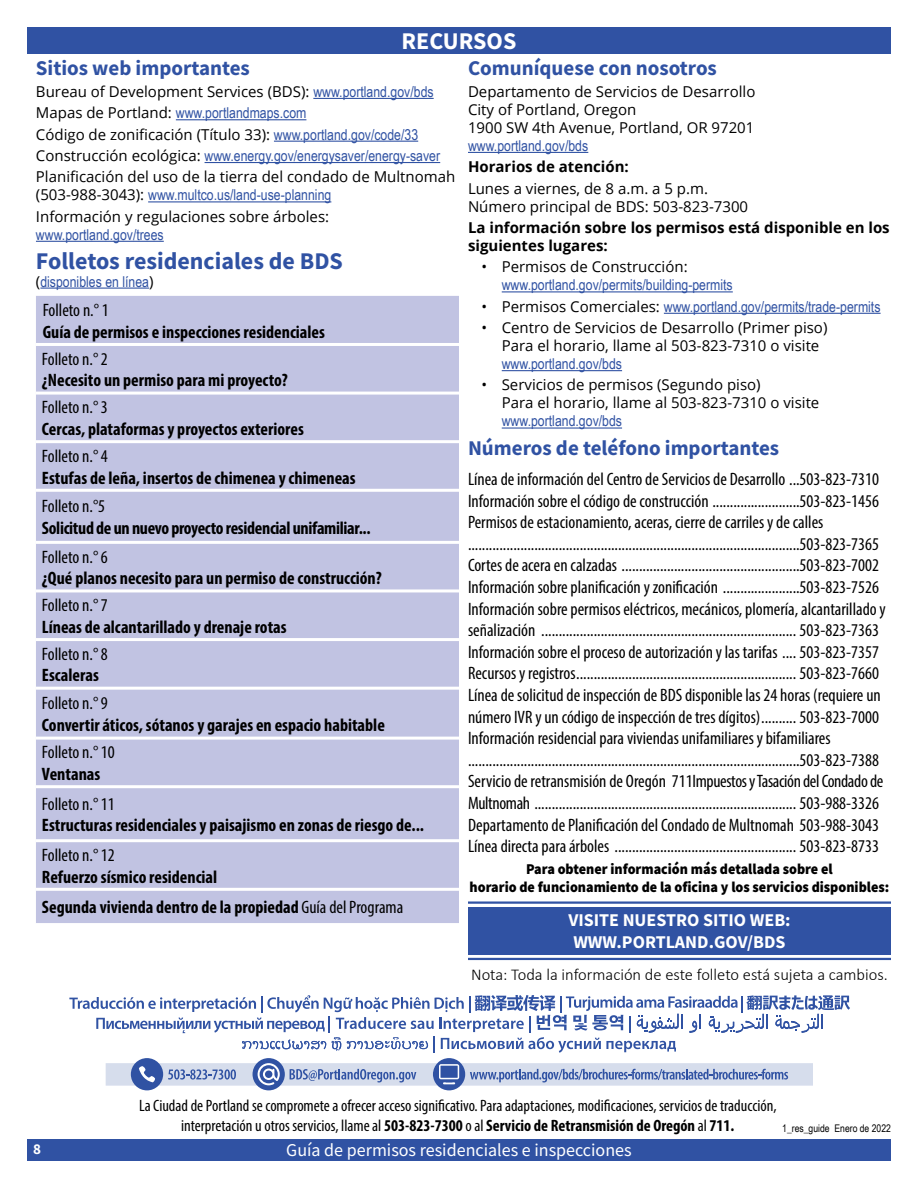
<style>
.page{position:relative;width:918px;height:1188px;background:#fff}
.page>*{position:absolute;margin:0;border:0;box-sizing:border-box;transform-origin:0 0}
.t1{font:700 24px "Source Sans Pro";color:#3052a3}
.t2{font:700 24px "Source Sans Pro";color:#fff}
.t3{font:700 21px "Source Sans Pro";color:#3052a3}
.t4{font:condensed 18px/21.6px "Myriad Pro";color:#000}
.t5{font:700 condensed 18px/30.3px "Myriad Pro";color:#000}
.t6{font:700 condensed 18px "Myriad Pro";letter-spacing:-.02em;color:#000}
.t7{font:700 18px/21.6px "Source Sans Pro";color:#fff}
.t8{font:18px "Source Sans Pro";color:#fff}
.t9{font:condensed 16.5px/19.8px "Myriad Pro";color:#000;text-align:center}
.t10{font:300 16.5px "Calibri";color:#000}
.t11{font:15px/18px "Open Sans";color:#000}
.t12{font:15px "Arial Narrow";color:#3052a3}
.t13{font:900 15px/18px "Source Sans Pro";color:#000;text-align:center;scale:.94 1}
.t14{font:700 15px/18px "Open Sans";color:#000}
.t15{font:700 15px "Source Sans Pro";color:#fff}
.t16{font:10.5px "Arial Narrow";color:#000}
.s1{font-family:"Arial Narrow";color:#3052a3}
.s2{font-family:"Open Sans";color:#000}
.s3{font-weight:400}
.s4{font-weight:700}
</style>
<div class="page">
<div style="left:27px;top:1139px;width:864px;height:22px;background:#3052a3"></div>
<div style="left:27px;top:27px;width:864px;height:27px;background:#3052a3"></div>
<div style="left:468px;top:907px;width:423px;height:47px;background:#3052a3"></div>
<hr style="left:468px;top:901px;width:423px;height:3px;background:#3052a3">
<hr style="left:468px;top:958px;width:423px;height:2px;background:#3052a3">
<svg style="left:69px;top:995px;width:781px;height:58px"></svg>
<div style="left:131px;top:1058px;width:32px;height:32px;background:#3052a3;border-radius:50%"></div>
<div style="left:253px;top:1058px;width:32px;height:32px;background:#3052a3;border-radius:50%"></div>
<div style="left:433px;top:1058px;width:32px;height:32px;background:#3052a3;border-radius:50%"></div>
<svg style="left:106px;top:1063px;width:706px;height:23px;background:#b0bddb"></svg>
<hr style="left:313px;top:98px;width:121px;height:1px;background:#3052a3">
<hr style="left:176px;top:119px;width:130px;height:1px;background:#3052a3">
<hr style="left:274px;top:141px;width:144px;height:1px;background:#3052a3">
<hr style="left:205px;top:162px;width:235px;height:1px;background:#3052a3">
<hr style="left:148px;top:201px;width:183px;height:1px;background:#3052a3">
<hr style="left:36px;top:241px;width:128px;height:1px;background:#3052a3">
<hr style="left:40px;top:288px;width:109px;height:1px;background:#3052a3">
<div style="left:36px;top:296px;width:423px;height:627px;background:#c1c3e2"></div>
<hr style="left:36px;top:343px;width:423px;height:3px;background:#fff">
<hr style="left:36px;top:392px;width:423px;height:3px;background:#fff">
<hr style="left:36px;top:440px;width:423px;height:3px;background:#fff">
<hr style="left:36px;top:489px;width:423px;height:3px;background:#fff">
<hr style="left:36px;top:541px;width:423px;height:3px;background:#fff">
<hr style="left:36px;top:589px;width:423px;height:3px;background:#fff">
<hr style="left:36px;top:638px;width:423px;height:3px;background:#fff">
<hr style="left:36px;top:687px;width:423px;height:3px;background:#fff">
<hr style="left:36px;top:737px;width:423px;height:3px;background:#fff">
<hr style="left:36px;top:785px;width:423px;height:3px;background:#fff">
<hr style="left:36px;top:839px;width:423px;height:3px;background:#fff">
<hr style="left:36px;top:888px;width:423px;height:3px;background:#fff">
<hr style="left:468px;top:152px;width:120px;height:1px;background:#3052a3">
<hr style="left:502px;top:291px;width:231px;height:1px;background:#3052a3">
<hr style="left:664px;top:313px;width:217px;height:1px;background:#3052a3">
<hr style="left:502px;top:370px;width:120px;height:1px;background:#3052a3">
<hr style="left:502px;top:427px;width:120px;height:2px;background:#3052a3">
<h1 class="t2" style="left:402px;top:24px;width:116px">RECURSOS</h1>
<p class="t3" style="left:36px;top:54px;width:215px">Sitios web importantes</p>
<p class="t11" style="left:36px;top:82px;width:399px">Bureau of Development Services (BDS): <span class="s1">www.portland.gov/bds</span></p>
<p class="t12" style="left:36px;top:102px;width:272px"><span class="s2">Mapas de Portland:</span> www.portlandmaps.com</p>
<p class="t11" style="left:36px;top:125px;width:384px">Código de zonificación (Título 33): <span class="s1">www.portland.gov/code/33</span></p>
<p class="t12" style="left:36px;top:145px;width:406px"><span class="s2">Construcción ecológica:</span> www.energy.gov/energysaver/energy-saver</p>
<p class="t11" style="left:36px;top:167px;width:421px">Planificación del uso de la tierra del condado de Multnomah</p>
<p class="t12" style="left:36px;top:184px;width:297px"><span class="s2">(503-988-3043):</span> www.multco.us/land-use-planning</p>
<p class="t11" style="left:36px;top:207px;width:295px">Información y regulaciones sobre árboles:</p>
<p class="t12" style="left:36px;top:223px;width:129px">www.portland.gov/trees</p>
<h1 class="t1" style="left:36px;top:244px;width:308px">Folletos residenciales de BDS</h1>
<p class="t12" style="left:36px;top:270px;width:119px"><span class="s2">(</span>disponibles en línea<span class="s2">)</span></p>
<p class="t4" style="left:43px;top:299px;width:67px">Folleto n.° 1</p>
<p class="t5" style="left:43px;top:316px;width:284px">Guía de permisos e inspecciones residenciales</p>
<p class="t4" style="left:42px;top:348px;width:67px">Folleto n.° 2</p>
<p class="t5" style="left:42px;top:365px;width:248px">¿Necesito un permiso para mi proyecto?</p>
<p class="t4" style="left:42px;top:396px;width:67px">Folleto n.° 3</p>
<p class="t5" style="left:42px;top:413px;width:263px">Cercas, plataformas y proyectos exteriores</p>
<p class="t4" style="left:42px;top:445px;width:67px">Folleto n.° 4</p>
<p class="t5" style="left:42px;top:462px;width:315px">Estufas de leña, insertos de chimenea y chimeneas</p>
<p class="t4" style="left:42px;top:495px;width:65px">Folleto n.°5</p>
<p class="t6" style="left:42px;top:517px;width:330px">Solicitud de un nuevo proyecto residencial unifamiliar...</p>
<p class="t4" style="left:42px;top:546px;width:67px">Folleto n.° 6</p>
<p class="t5" style="left:42px;top:563px;width:341px">¿Qué planos necesito para un permiso de construcción?</p>
<p class="t4" style="left:42px;top:594px;width:67px">Folleto n.° 7</p>
<p class="t5" style="left:42px;top:611px;width:246px">Líneas de alcantarillado y drenaje rotas</p>
<p class="t4" style="left:42px;top:643px;width:67px">Folleto n.° 8</p>
<p class="t5" style="left:42px;top:660px;width:58px">Escaleras</p>
<p class="t4" style="left:42px;top:692px;width:67px">Folleto n.° 9</p>
<p class="t5" style="left:42px;top:709px;width:344px">Convertir áticos, sótanos y garajes en espacio habitable</p>
<p class="t4" style="left:42px;top:741px;width:74px">Folleto n.° 10</p>
<p class="t5" style="left:42px;top:758px;width:60px">Ventanas</p>
<p class="t4" style="left:42px;top:793px;width:74px">Folleto n.° 11</p>
<p class="t5" style="left:42px;top:810px;width:384px">Estructuras residenciales y paisajismo en zonas de riesgo de...</p>
<p class="t4" style="left:42px;top:844px;width:74px">Folleto n.° 12</p>
<p class="t5" style="left:42px;top:861px;width:363px">Refuerzo sísmico residencial<br>Segunda vivienda dentro de la propiedad <span class="s3">Guía del Programa</span></p>
<p class="t3" style="left:468px;top:54px;width:250px">Comuníquese con nosotros</p>
<p class="t11" style="left:468px;top:82px;width:289px">Departamento de Servicios de Desarrollo<br>City of Portland, Oregon<br>1900 SW 4th Avenue, Portland, OR 97201</p>
<p class="t12" style="left:468px;top:135px;width:122px">www.portland.gov/bds</p>
<p class="t14" style="left:468px;top:157px;width:162px">Horarios de atención:</p>
<p class="t11" style="left:468px;top:179px;width:282px">Lunes a viernes, de 8 a.m. a 5 p.m.<br>Número principal de BDS: 503-823-7300</p>
<p class="t14" style="left:468px;top:218px;width:423px">La información sobre los permisos está disponible en los siguientes lugares:</p>
<p class="t11" style="left:482px;top:257px;width:208px">• Permisos de Construcción:</p>
<p class="t12" style="left:502px;top:274px;width:233px">www.portland.gov/permits/building-permits</p>
<p class="t12" style="left:482px;top:295px;width:401px"><span class="s2">• Permisos Comerciales:</span> www.portland.gov/permits/trade-permits</p>
<p class="t11" style="left:502px;top:318px;width:327px;text-indent:-20px">• Centro de Servicios de Desarrollo (Primer piso)<br>Para el horario, llame al 503-823-7310 o visite</p>
<p class="t12" style="left:502px;top:353px;width:122px">www.portland.gov/bds</p>
<p class="t11" style="left:502px;top:376px;width:319px;text-indent:-20px">• Servicios de permisos (Segundo piso)<br>Para el horario, llame al 503-823-7310 o visite</p>
<p class="t12" style="left:502px;top:410px;width:122px">www.portland.gov/bds</p>
<p class="t3" style="left:468px;top:434px;width:313px">Números de teléfono importantes</p>
<p class="t4" style="left:468px;top:468px;width:419px">Línea de información del Centro de Servicios de Desarrollo ...503-823-7310<br>Información sobre el código de construcción .........................503-823-1456<br>Permisos de estacionamiento, aceras, cierre de carriles y de calles ...............................................................................................503-823-7365<br>Cortes de acera en calzadas ...................................................503-823-7002<br>Información sobre planificación y zonificación ......................503-823-7526<br>Información sobre permisos eléctricos, mecánicos, plomería, alcantarillado y señalización ......................................................................... 503-823-7363<br>Información sobre el proceso de autorización y las tarifas .... 503-823-7357<br>Recursos y registros............................................................... 503-823-7660<br>Línea de solicitud de inspección de BDS disponible las 24 horas (requiere un número IVR y un código de inspección de tres dígitos).......... 503-823-7000<br>Información residencial para viviendas unifamiliares y bifamiliares ...............................................................................................503-823-7388<br>Servicio de retransmisión de Oregón 711Impuestos y Tasación del Condado de Multnomah ........................................................................... 503-988-3326<br>Departamento de Planificación del Condado de Multnomah 503-988-3043<br>Línea directa para árboles .................................................... 503-823-8733</p>
<p class="t13" style="left:470px;top:860px;width:448px">Para obtener información más detallada sobre el<br>horario de funcionamiento de la oficina y los servicios disponibles:</p>
<p class="t7" style="left:568px;top:909px;width:224px">VISITE NUESTRO SITIO WEB:<br>WWW.PORTLAND.GOV/BDS</p>
<p class="t10" style="left:471px;top:964px;width:418px">Nota: Toda la información de este folleto está sujeta a cambios.</p>
<p class="t9" style="left:139px;top:1095px;width:639px">La Ciudad de Portland se compromete a ofrecer acceso significativo. Para adaptaciones, modificaciones, servicios de traducción, interpretación u otros servicios, llame al <span class="s4">503-823-7300</span> o al <span class="s4">Servicio de Retransmisión de Oregón</span> al <span class="s4">711.</span></p>
<p class="t16" style="left:782px;top:1121px;width:110px">1_res_guide Enero de 2022</p>
<p class="t15" style="left:33px;top:1139px;width:9px">8</p>
<p class="t8" style="left:286px;top:1139px;width:347px">Guía de permisos residenciales e inspecciones</p>
</div>
